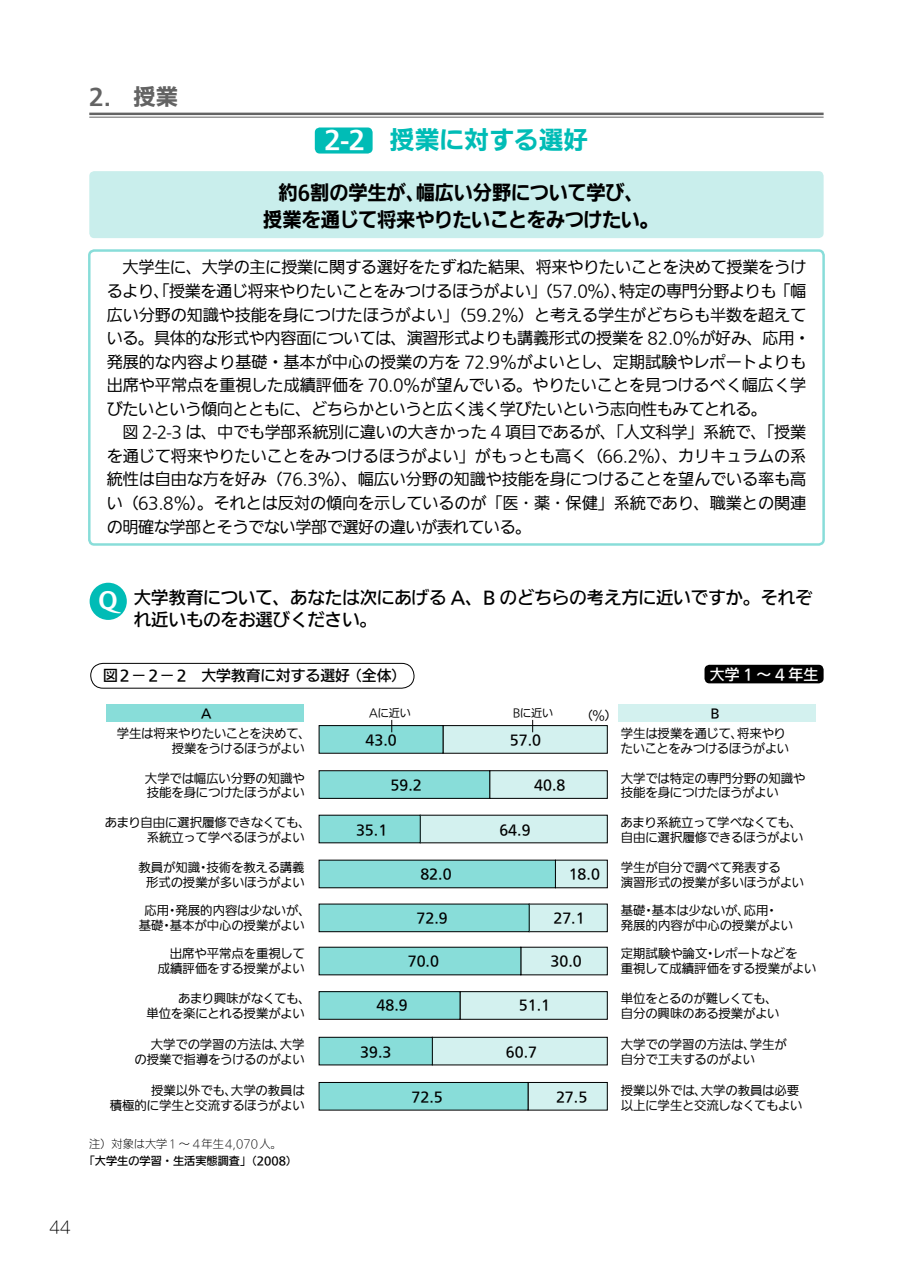
<style>
.page{position:relative;width:903px;height:1275px;background:#fff}
.page>*{position:absolute;margin:0;border:0;box-sizing:border-box;transform-origin:0 0}
.t1{font:24.85px "Iwa UD Go Dsp Pro Bd 90 pv RKSJ H";color:#00bcb6}
.t2{font:500 24.85px "Cosmos";color:#fff}
.t3{font:22.4px "Iwa UD Go Dsp Pro Bd 90 pv RKSJ H";color:#636363}
.t4{font:19.78px/27.3px "Iwa UD Go Dsp Pro Bd 90 pv RKSJ H";letter-spacing:-.015em;color:#000;text-align:center}
.t5{font:17.32px/22.4px "Iwa UD Go Dsp Pro Md 90 pv RKSJ H";color:#000}
.t6{font:16.1px/23.6px "Iwa UD Go Dsp Pro Th 90 pv RKSJ H";letter-spacing:-.005em;color:#000}
.t7{font:16.1px "Iwa UD Go Dsp Pro Lt 90 pv RKSJ H";color:#000}
.t8{font:14.88px "Iwa UD Go Dsp Pro Md 90 pv RKSJ H";color:#000}
.t9{font:14.88px "Iwa UD Go Dsp Pro Md 90 pv RKSJ H";letter-spacing:.125em;color:#fff}
.t10{font:13.65px "Iwa UD Go Dsp Pro Md 90 pv RKSJ H";color:#000}
.t11{font:12.42px/14.9px "Iwa UD Go Dsp Pro Th 90 pv RKSJ H";letter-spacing:-.015em;color:#000}
.t12{font:12.42px "Iwa UD Go Dsp Pro Md 90 pv RKSJ H";color:#000}
.t13{font:11.2px "Iwa UD Go Dsp Pro Md 90 pv RKSJ H";color:#000}
.t14{font:11.2px "Iwa UD Go Dsp Pro Lt 90 pv RKSJ H";color:#000}
.t15{font:11.2px "Iwa UD Go Dsp Pro Th 90 pv RKSJ H";letter-spacing:-.015em;color:#000}
.s1{color:#fff}
</style>
<div class="page">
<div style="left:89px;top:171px;width:734px;height:67px;background:#c9eeec;border-radius:5px"></div>
<div style="left:315px;top:127px;width:58px;height:27px;background:#00bcb6;border-radius:5px"></div>
<div style="left:88px;top:249px;width:737px;height:297px;border:2px solid #88ddd9;border-radius:5px"></div>
<hr style="left:89px;top:113px;width:734px;height:2px;background:#636363">
<hr style="left:89px;top:117px;width:734px;height:1px;background:#636363">
<div style="left:618px;top:704px;width:197px;height:18px;background:#d3f1ef"></div>
<div style="left:106px;top:704px;width:198px;height:18px;background:#88ddd9"></div>
<div style="left:521px;top:947px;width:86px;height:28px;background:#d3f1ef"></div>
<div style="left:529px;top:904px;width:78px;height:28px;background:#d3f1ef"></div>
<div style="left:529px;top:904px;width:78px;height:28px;border:1px solid #000"></div>
<div style="left:555px;top:860px;width:52px;height:28px;background:#d3f1ef"></div>
<div style="left:490px;top:771px;width:117px;height:27px;background:#d3f1ef"></div>
<div style="left:489px;top:770px;width:118px;height:29px;border:1px solid #000"></div>
<div style="left:420px;top:815px;width:187px;height:28px;background:#d3f1ef"></div>
<div style="left:432px;top:1037px;width:175px;height:28px;background:#d3f1ef"></div>
<div style="left:432px;top:1037px;width:175px;height:28px;border:1px solid #000"></div>
<div style="left:443px;top:726px;width:164px;height:27px;background:#d3f1ef"></div>
<div style="left:443px;top:725px;width:164px;height:28px;border:1px solid #000"></div>
<div style="left:528px;top:1082px;width:79px;height:28px;background:#d3f1ef"></div>
<div style="left:528px;top:1082px;width:79px;height:28px;border:1px solid #000"></div>
<div style="left:319px;top:947px;width:202px;height:28px;background:#88ddd9"></div>
<div style="left:319px;top:904px;width:210px;height:28px;background:#88ddd9"></div>
<div style="left:319px;top:904px;width:210px;height:28px;border:1px solid #000"></div>
<div style="left:319px;top:860px;width:236px;height:28px;background:#88ddd9"></div>
<div style="left:319px;top:771px;width:171px;height:27px;background:#88ddd9"></div>
<div style="left:319px;top:770px;width:171px;height:29px;border:1px solid #000"></div>
<div style="left:319px;top:815px;width:101px;height:28px;background:#88ddd9"></div>
<div style="left:319px;top:1037px;width:113px;height:28px;background:#88ddd9"></div>
<div style="left:319px;top:1037px;width:114px;height:28px;border:1px solid #000"></div>
<div style="left:319px;top:726px;width:124px;height:27px;background:#88ddd9"></div>
<div style="left:319px;top:725px;width:124px;height:28px;border:1px solid #000"></div>
<div style="left:319px;top:1082px;width:209px;height:28px;background:#88ddd9"></div>
<div style="left:319px;top:1082px;width:209px;height:28px;border:1px solid #000"></div>
<div style="left:460px;top:992px;width:147px;height:27px;background:#d3f1ef"></div>
<div style="left:460px;top:991px;width:147px;height:28px;border:1px solid #000"></div>
<div style="left:319px;top:992px;width:141px;height:27px;background:#88ddd9"></div>
<div style="left:319px;top:991px;width:141px;height:28px;border:1px solid #000"></div>
<svg style="left:391px;top:720px;width:1px;height:12px"></svg>
<svg style="left:532px;top:720px;width:1px;height:12px"></svg>
<div style="left:90px;top:583px;width:37px;height:37px;background:#00bcb6;border-radius:50%"></div>
<div style="left:90px;top:663px;width:324px;height:25px;border:1px solid #000;border-radius:12px"></div>
<div style="left:704px;top:665px;width:119px;height:18px;background:#000;border-radius:5px"></div>
<h2 class="t3" style="left:89px;top:88px;width:90px">2.　授業</h2>
<h1 class="t1" style="left:325px;top:131px;width:265px"><span class="s1">2-2　</span>授業に対する選好</h1>
<p class="t4" style="left:263px;top:181px;width:397px">約6割の学生が、幅広い分野について学び、<br>授業を通じて将来やりたいことをみつけたい。</p>
<p class="t6" style="left:107px;top:258px;width:705px">　大学生に、大学の主に授業に関する選好をたずねた結果、将来やりたいことを決めて授業をうけるより、「授業を通じ将来やりたいことをみつけるほうがよい」（57.0%）、特定の専門分野よりも「幅広い分野の知識や技能を身につけたほうがよい」（59.2%）と考える学生がどちらも半数を超えている。具体的な形式や内容面については、演習形式よりも講義形式の授業を 82.0%が好み、応用・発展的な内容より基礎・基本が中心の授業の方を 72.9%がよいとし、定期試験やレポートよりも出席や平常点を重視した成績評価を 70.0%が望んでいる。やりたいことを見つけるべく幅広く学びたいという傾向とともに、どちらかというと広く浅く学びたいという志向性もみてとれる。<br>　図 2-2-3 は、中でも学部系統別に違いの大きかった 4 項目であるが、「人文科学」系統で、「授業を通じて将来やりたいことをみつけるほうがよい」がもっとも高く（66.2%）、カリキュラムの系統性は自由な方を好み（76.3%）、幅広い分野の知識や技能を身につけることを望んでいる率も高い（63.8%）。それとは反対の傾向を示しているのが「医･薬･保健」系統であり、職業との関連の明確な学部とそうでない学部で選好の違いが表れている。</p>
<h1 class="t2" style="left:98px;top:591px;width:21px">Q</h1>
<p class="t5" style="left:134px;top:588px;width:680px">大学教育について、あなたは次にあげる A、B のどちらの考え方に近いですか。それぞれ近いものをお選びください。</p>
<p class="t8" style="left:103px;top:670px;width:305px">図2－2－2　大学教育に対する選好（全体）</p>
<p class="t9" style="left:710px;top:669px;width:110px">大学1～4年生</p>
<p class="t12" style="left:201px;top:709px;width:12px">A</p>
<p class="t15" style="left:369px;top:709px;width:43px">Aに近い</p>
<p class="t15" style="left:513px;top:709px;width:42px">Bに近い</p>
<p class="t11" style="left:580px;top:710px;width:38px">（％）</p>
<p class="t12" style="left:711px;top:709px;width:11px">B</p>
<p class="t11" style="left:172px;top:727px;width:141px;text-indent:-55px">学生は将来やりたいことを決めて、授業をうけるほうがよい</p>
<p class="t11" style="left:621px;top:727px;width:170px">学生は授業を通じて、将来やりたいことをみつけるほうがよい</p>
<p class="t10" style="left:366px;top:735px;width:33px">43.0</p>
<p class="t10" style="left:510px;top:735px;width:33px">57.0</p>
<p class="t11" style="left:145px;top:772px;width:161px">大学では幅広い分野の知識や技能を身につけたほうがよい</p>
<p class="t11" style="left:621px;top:772px;width:186px">大学では特定の専門分野の知識や技能を身につけたほうがよい</p>
<p class="t11" style="left:147px;top:817px;width:165px;text-indent:-42px">あまり自由に選択履修できなくても、系統立って学べるほうがよい</p>
<p class="t11" style="left:621px;top:817px;width:184px">あまり系統立って学べなくても、自由に選択履修できるほうがよい</p>
<p class="t10" style="left:391px;top:780px;width:33px">59.2</p>
<p class="t10" style="left:534px;top:780px;width:33px">40.8</p>
<p class="t10" style="left:356px;top:824px;width:33px">35.1</p>
<p class="t10" style="left:499px;top:824px;width:33px">64.9</p>
<p class="t11" style="left:138px;top:861px;width:168px;text-align:right">教員が知識・技術を教える講義形式の授業が多いほうがよい</p>
<p class="t11" style="left:621px;top:861px;width:185px">学生が自分で調べて発表する<br>演習形式の授業が多いほうがよい</p>
<p class="t10" style="left:420px;top:869px;width:33px">82.0</p>
<p class="t10" style="left:569px;top:869px;width:33px">18.0</p>
<p class="t11" style="left:139px;top:905px;width:174px;text-align:center">応用・発展的内容は少ないが、基礎・基本が中心の授業がよい</p>
<p class="t11" style="left:621px;top:905px;width:174px">基礎・基本は少ないが、応用・発展的内容が中心の授業がよい</p>
<p class="t10" style="left:417px;top:913px;width:33px">72.9</p>
<p class="t10" style="left:553px;top:913px;width:33px">27.1</p>
<p class="t11" style="left:158px;top:948px;width:148px;text-align:right">出席や平常点を重視して成績評価をする授業がよい</p>
<p class="t11" style="left:621px;top:948px;width:197px">定期試験や論文・レポートなどを<br>重視して成績評価をする授業がよい</p>
<p class="t10" style="left:408px;top:956px;width:33px">70.0</p>
<p class="t10" style="left:550px;top:956px;width:33px">30.0</p>
<p class="t11" style="left:146px;top:992px;width:166px;text-indent:32px">あまり興味がなくても、単位を楽にとれる授業がよい</p>
<p class="t11" style="left:621px;top:992px;width:160px">単位をとるのが難しくても、自分の興味のある授業がよい</p>
<p class="t10" style="left:377px;top:1000px;width:33px">48.9</p>
<p class="t10" style="left:519px;top:1000px;width:33px">51.1</p>
<p class="t11" style="left:134px;top:1039px;width:172px;text-align:right">大学での学習の方法は、大学<br>の授業で指導をうけるのがよい</p>
<p class="t11" style="left:621px;top:1039px;width:167px">大学での学習の方法は、学生が自分で工夫するのがよい</p>
<p class="t10" style="left:360px;top:1047px;width:33px">39.3</p>
<p class="t10" style="left:506px;top:1047px;width:33px">60.7</p>
<p class="t11" style="left:110px;top:1084px;width:196px;text-align:right">授業以外でも、大学の教員は<br>積極的に学生と交流するほうがよい</p>
<p class="t11" style="left:621px;top:1084px;width:183px">授業以外では、大学の教員は必要以上に学生と交流しなくてもよい</p>
<p class="t10" style="left:412px;top:1092px;width:33px">72.5</p>
<p class="t10" style="left:556px;top:1092px;width:33px">27.5</p>
<p class="t14" style="left:89px;top:1140px;width:194px">注）対象は大学1 ～ 4年生4,070人。</p>
<p class="t13" style="left:84px;top:1156px;width:215px">「大学生の学習・生活実態調査」（2008）</p>
<p class="t7" style="left:50px;top:1221px;width:23px">44</p>
</div>
